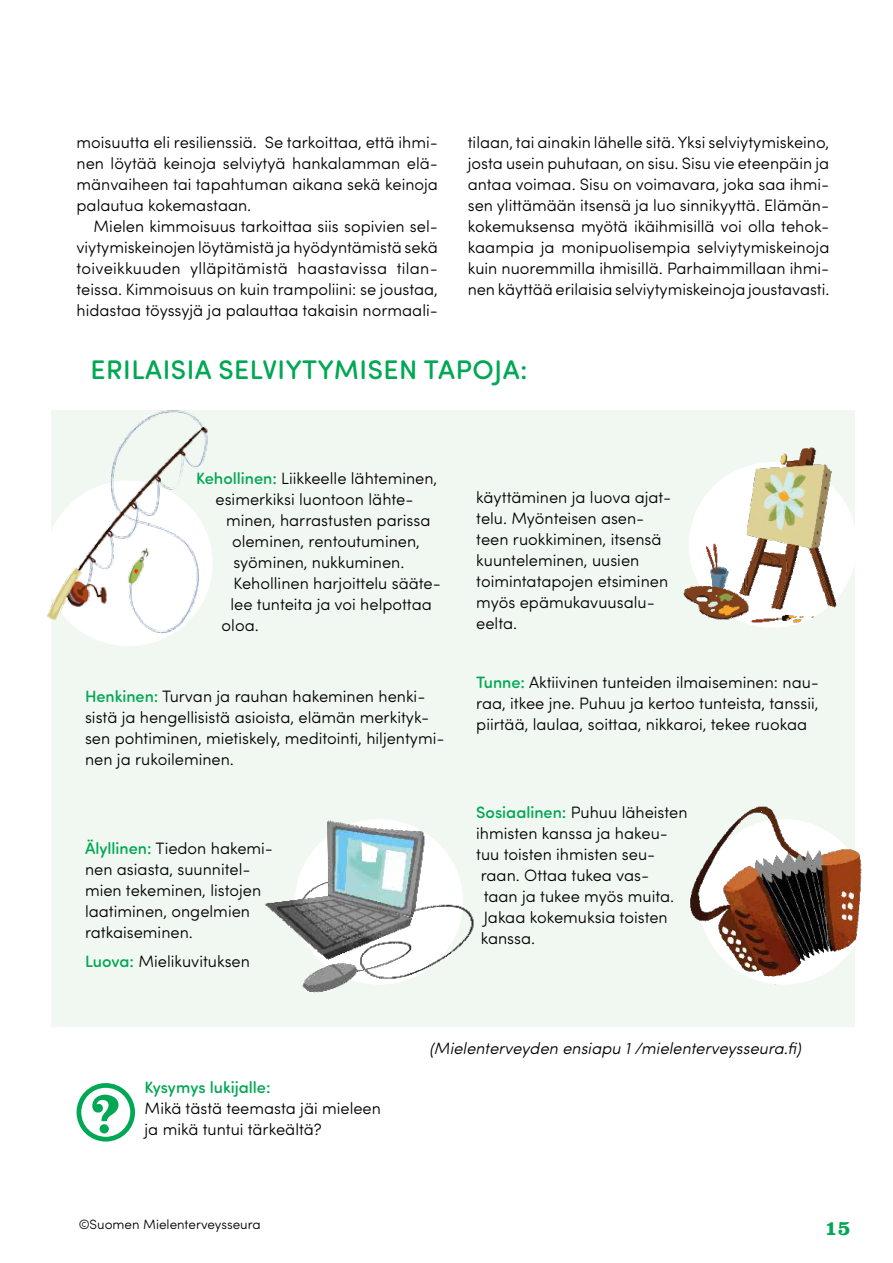
<style>
.page{position:relative;width:893px;height:1263px;background:#fff}
.page>*{position:absolute;margin:0;border:0;box-sizing:border-box;transform-origin:0 0}
.t1{font:500 27px "Sofia Pro Soft";letter-spacing:.02em;color:#00a754}
.t2{font:700 21px "Clarendon";color:#00a754}
.t3{font:300 16.5px/21px "Sofia Pro Soft";color:#000}
.t4{font:italic 300 16.5px "Sofia Pro Soft";color:#000}
.t5{font:500 16.5px "Sofia Pro Soft";color:#00a754}
.t6{font:300 13.5px "Sofia Pro Soft";color:#000}
.s1{font-weight:500;color:#00a754}
</style>
<div class="page">
<div style="left:51px;top:411px;width:804px;height:616px;background:#f1f8f1"></div>
<div style="left:77px;top:1083px;width:58px;height:58px;border:5px solid #00a754;border-radius:50%"></div>
<svg style="left:92px;top:1095px;width:27px;height:38px"></svg>
<img style="left:47px;top:410px;width:204px;height:236px">
<img style="left:690px;top:806px;width:172px;height:179px">
<img style="left:265px;top:819px;width:209px;height:174px">
<img style="left:683px;top:447px;width:167px;height:180px">
<p class="t3" style="left:77px;top:131px;width:363px;text-align:justify">moisuutta eli resilienssiä. Se tarkoittaa, että ihmi&shy;nen löytää keinoja selviytyä hankalamman elä&shy;mänvaiheen tai tapahtuman aikana sekä keinoja palautua kokemastaan.</p>
<p class="t3" style="left:77px;top:215px;width:363px;text-align:justify;text-indent:17px">Mielen kimmoisuus tarkoittaa siis sopivien sel&shy;viytymiskeinojen löytämistä ja hyödyntämistä sekä toiveikkuuden ylläpitämistä haastavissa tilan&shy;teissa. Kimmoisuus on kuin trampoliini: se joustaa, hidastaa töyssyjä ja palauttaa takaisin normaali-</p>
<p class="t3" style="left:468px;top:131px;width:363px;text-align:justify">tilaan, tai ainakin lähelle sitä. Yksi selviytymiskeino, josta usein puhutaan, on sisu. Sisu vie eteenpäin ja antaa voimaa. Sisu on voimavara, joka saa ihmi&shy;sen ylittämään itsensä ja luo sinnikyyttä. Elämän&shy;kokemuksensa myötä ikäihmisillä voi olla tehok&shy;kaampia ja monipuolisempia selviytymiskeinoja kuin nuoremmilla ihmisillä. Parhaimmillaan ihmi&shy;nen käyttää erilaisia selviytymiskeinoja joustavasti.</p>
<h1 class="t1" style="left:91px;top:350px;width:438px">ERILAISIA SELVIYTYMISEN TAPOJA:</h1>
<p class="t3" style="left:196px;top:467px;width:243px;text-align:center"><span class="s1">Kehollinen:</span> Liikkeelle lähteminen, esimerkiksi luontoon lähte-</p>
<p class="t3" style="left:226px;top:509px;width:206px">minen, harrastusten parissa</p>
<p class="t3" style="left:232px;top:530px;width:189px">oleminen, rentoutuminen,</p>
<p class="t3" style="left:234px;top:551px;width:172px">syöminen, nukkuminen.</p>
<p class="t3" style="left:234px;top:572px;width:209px">Kehollinen harjoittelu sääte-</p>
<p class="t3" style="left:231px;top:593px;width:203px">lee tunteita ja voi helpottaa</p>
<p class="t3" style="left:222px;top:614px;width:39px">oloa.</p>
<p class="t3" style="left:85px;top:685px;width:361px"><span class="s1">Henkinen:</span> Turvan ja rauhan hakeminen henki&shy;sistä ja hengellisistä asioista, elämän merkityk&shy;sen pohtiminen, mietiskely, meditointi, hiljentymi&shy;nen ja rukoileminen.</p>
<p class="t3" style="left:85px;top:837px;width:190px"><span class="s1">Älyllinen:</span> Tiedon hakemi&shy;nen asiasta, suunnitel&shy;mien tekeminen, listojen laatiminen, ongelmien ratkaiseminen.</p>
<p class="t3" style="left:85px;top:950px;width:166px"><span class="s1">Luova:</span> Mielikuvituksen</p>
<p class="t3" style="left:476px;top:486px;width:197px">käyttäminen ja luova ajat&shy;telu. Myönteisen asen&shy;teen ruokkiminen, itsensä kuunteleminen, uusien toimintatapojen etsiminen myös epämukavuusalu&shy;eelta.</p>
<p class="t3" style="left:476px;top:671px;width:344px;text-align:justify"><span class="s1">Tunne:</span> Aktiivinen tunteiden ilmaiseminen: nau&shy;raa, itkee jne. Puhuu ja kertoo tunteista, tanssii, piirtää, laulaa, soittaa, nikkaroi, tekee ruokaa</p>
<p class="t3" style="left:476px;top:801px;width:213px"><span class="s1">Sosiaalinen:</span> Puhuu läheisten</p>
<p class="t3" style="left:476px;top:822px;width:193px">ihmisten kanssa ja hakeu-</p>
<p class="t3" style="left:476px;top:843px;width:181px">tuu toisten ihmisten seu-</p>
<p class="t3" style="left:481px;top:864px;width:170px">raan. Ottaa tukea vas-</p>
<p class="t3" style="left:484px;top:885px;width:192px">taan ja tukee myös muita.</p>
<p class="t3" style="left:484px;top:906px;width:185px">Jakaa kokemuksia toisten</p>
<p class="t3" style="left:481px;top:927px;width:56px">kanssa.</p>
<p class="t5" style="left:145px;top:1075px;width:127px">Kysymys lukijalle:</p>
<p class="t3" style="left:145px;top:1097px;width:238px">Mikä tästä teemasta jäi mieleen ja mikä tuntui tärkeältä?</p>
<p class="t4" style="left:429px;top:1038px;width:373px">(Mielenterveyden ensiapu 1 /mielenterveysseura.fi)</p>
<p class="t6" style="left:79px;top:1215px;width:184px">©Suomen Mielenterveysseura</p>
<p class="t2" style="left:825px;top:1215px;width:27px">15</p>
</div>
